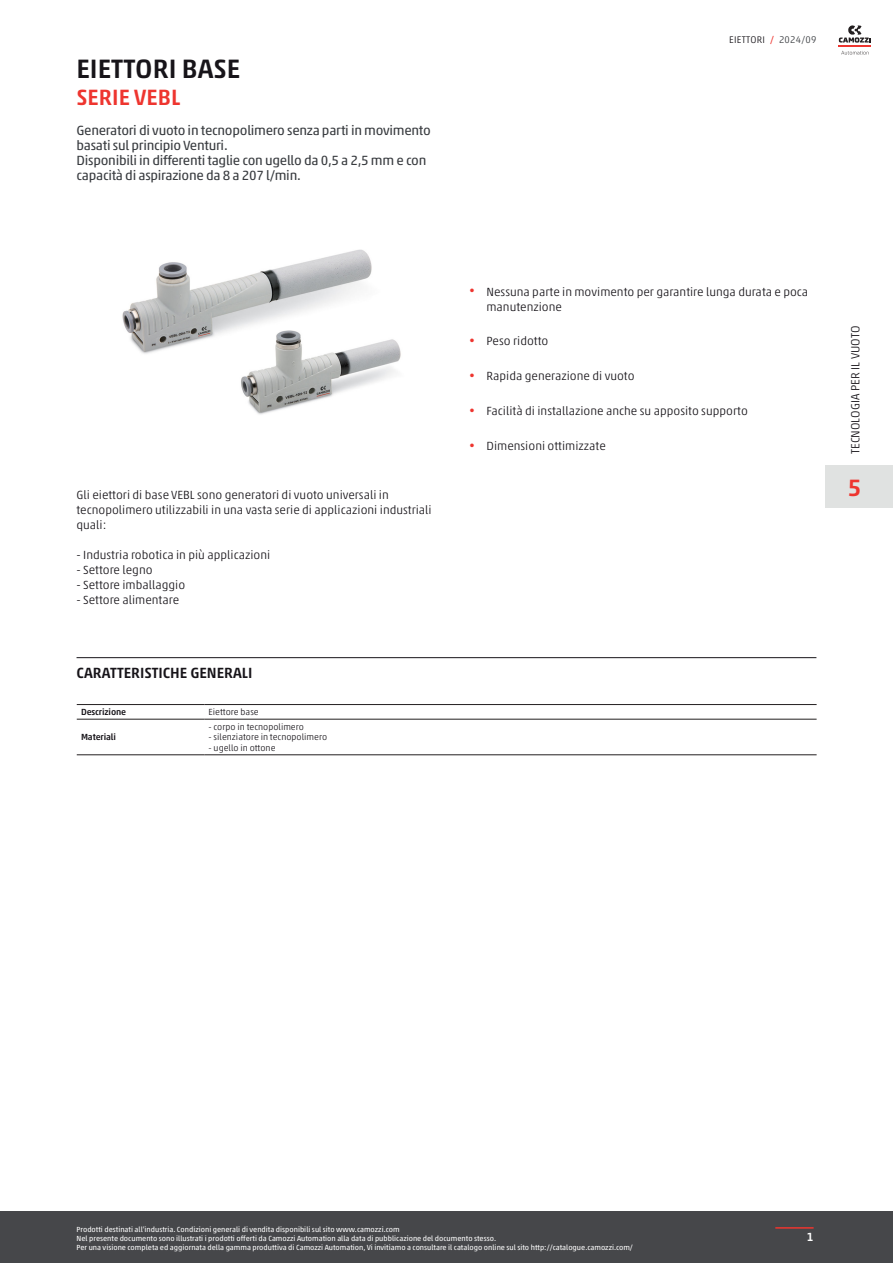
<style>
.page{position:relative;width:893px;height:1263px;background:#fff}
.page>*{position:absolute;margin:0;border:0;box-sizing:border-box;transform-origin:0 0}
.TITOLO_Home{font:500 27px "Akko W1 G";color:#171419}
.Num_catalogo_no_lingua{font:500 24px "Akko W1 G";color:#ee352f}
.SOTTOTITOLO_Home{font:500 22.5px "Akko W1 G";color:#ee352f}
.Titolo_SEZIONE{font:500 15px "Akko W1 G";color:#171419}
.INTRO_Home{font:13.5px/15px "Akko W1 G";letter-spacing:-.02em;color:#383b3f}
.Descrizione_prodotto{font:300 12px/15px "Akko W1 G";color:#171419}
.NOME_CATALOGO{font:300 12px "Akko W1 G";color:#171419}
.t1{font:500 12px "Akko W1 G";color:#fff}
.Edizione_catalogo{font:300 9.75px "Akko W1 G";letter-spacing:.025em;color:#171419}
.Testi_tabella_general_data{font:300 9px "Akko W1 G";color:#171419}
.Titoli_tabella_general_data{font:500 9px "Akko W1 G";letter-spacing:-.01em;color:#171419}
.footNotes{font:7.5px/9px "Akko W1 G";color:#fff}
.s1{font-weight:400;color:#ee352f}
.s2{color:#383b3f}
.s3{font-weight:400;font-size:10.5px;color:#ee352f}
</style>
<div class="page">
<hr style="left:77px;top:657px;width:739px;height:1px;background:#171419">
<svg style="left:77px;top:705px;width:740px;height:14px"></svg>
<hr style="left:204px;top:704px;width:613px;height:1px;background:#231f20">
<hr style="left:204px;top:719px;width:613px;height:1px;background:#231f20">
<hr style="left:204px;top:754px;width:613px;height:1px;background:#231f20">
<hr style="left:77px;top:704px;width:127px;height:1px;background:#231f20">
<hr style="left:77px;top:719px;width:127px;height:1px;background:#231f20">
<hr style="left:77px;top:754px;width:127px;height:1px;background:#231f20">
<img style="left:122px;top:249px;width:279px;height:166px">
<div style="left:0;top:1211px;width:893px;height:52px;background:#46474a"></div>
<hr style="left:775px;top:1227px;width:39px;height:1px;background:#ee352f">
<hr style="left:839px;top:45px;width:32px;height:2px;background:#ee352f">
<svg style="left:839px;top:25px;width:32px;height:18px"></svg>
<svg style="left:841px;top:51px;width:28px;height:4px"></svg>
<div style="left:825px;top:465px;width:59px;height:42px;background:#e0e2e1"></div>
<div style="left:884px;top:465px;width:9px;height:42px;background:#e0e2e1"></div>
<p class="TITOLO_Home" style="left:77px;top:49px;width:165px">EIETTORI BASE</p>
<p class="SOTTOTITOLO_Home" style="left:77px;top:81px;width:105px">SERIE VEBL</p>
<p class="INTRO_Home" style="left:77px;top:122px;width:356px">Generatori di vuoto in tecnopolimero senza parti in movimento basati sul principio Venturi.<br>Disponibili in differenti taglie con ugello da 0,5 a 2,5 mm e con capacità di aspirazione da 8 a 207 l/min.</p>
<p class="Edizione_catalogo" style="left:729px;top:32px;width:89px">EIETTORI <span class="s1">/</span> <span class="s2">2024/09</span></p>
<p class="Descrizione_prodotto" style="left:77px;top:487px;width:357px">Gli eiettori di base VEBL sono generatori di vuoto universali in tecnopolimero utilizzabili in una vasta serie di applicazioni industriali quali:</p>
<p class="Descrizione_prodotto" style="left:77px;top:547px;width:195px">- Industria robotica in più applicazioni</p>
<p class="Descrizione_prodotto" style="left:77px;top:562px;width:78px">- Settore legno</p>
<p class="Descrizione_prodotto" style="left:77px;top:577px;width:110px">- Settore imballaggio</p>
<p class="Descrizione_prodotto" style="left:77px;top:592px;width:104px">- Settore alimentare</p>
<p class="Titolo_SEZIONE" style="left:77px;top:662px;width:177px">CARATTERISTICHE GENERALI</p>
<p class="Titoli_tabella_general_data" style="left:81px;top:705px;width:47px">Descrizione</p>
<p class="Testi_tabella_general_data" style="left:209px;top:705px;width:52px">Eiettore base</p>
<p class="Titoli_tabella_general_data" style="left:81px;top:730px;width:37px">Materiali</p>
<p class="Testi_tabella_general_data" style="left:209px;top:720px;width:97px">- corpo in tecnopolimero</p>
<p class="Testi_tabella_general_data" style="left:209px;top:730px;width:120px">- silenziatore in tecnopolimero</p>
<p class="Testi_tabella_general_data" style="left:209px;top:741px;width:68px">- ugello in ottone</p>
<p class="Descrizione_prodotto" style="left:486px;top:283px;width:323px;text-indent:-17px"><span class="s3">•</span> Nessuna parte in movimento per garantire lunga durata e poca manutenzione</p>
<p class="Descrizione_prodotto" style="left:469px;top:333px;width:80px"><span class="s3">•</span> Peso ridotto</p>
<p class="Descrizione_prodotto" style="left:469px;top:368px;width:167px"><span class="s3">•</span> Rapida generazione di vuoto</p>
<p class="Descrizione_prodotto" style="left:469px;top:403px;width:280px"><span class="s3">•</span> Facilità di installazione anche su apposito supporto</p>
<p class="Descrizione_prodotto" style="left:469px;top:438px;width:138px"><span class="s3">•</span> Dimensioni ottimizzate</p>
<p class="NOME_CATALOGO" style="left:847px;top:454px;width:130px;rotate:-90deg">TECNOLOGIA PER IL VUOTO</p>
<p class="Num_catalogo_no_lingua" style="left:848px;top:469px;width:15px">5</p>
<p class="footNotes" style="left:77px;top:1225px;width:558px">Prodotti destinati all’industria. Condizioni generali di vendita disponibili sul sito www.camozzi.com<br>Nel presente documento sono illustrati i prodotti offerti da Camozzi Automation alla data di pubblicazione del documento stesso.<br>Per una visione completa ed aggiornata della gamma produttiva di Camozzi Automation, Vi invitiamo a consultare il catalogo online sul sito http://catalogue.camozzi.com/</p>
<p class="t1" style="left:807px;top:1228px;width:8px">1</p>
</div>
